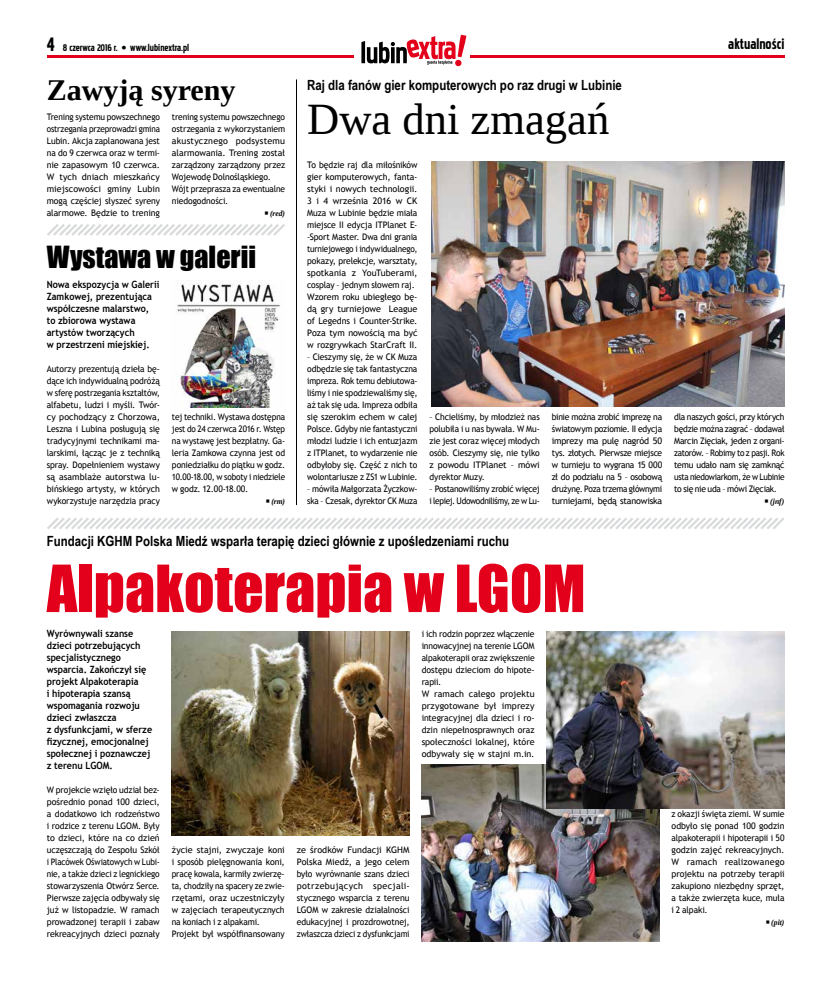
<style>
.page{position:relative;width:820px;height:993px;background:#fff}
.page>*{position:absolute;margin:0;border:0;box-sizing:border-box;transform-origin:0 0}
.t1{font:60px "Impact";color:#e2001a}
.t2{font:44.5px "Tinos";color:#000}
.t3{font:700 30px "Tinos";color:#000}
.t4{font:28px "Impact";color:#000}
.t5{font:18px "Pakenham";color:#000}
.t6{font:700 14px "Arial Narrow";color:#000}
.t7{font:12px "Pakenham";color:#000}
.t8{font:700 10px/12px "Trebuchet MS";color:#000;scale:.9 1}
.t9{font:9px/12px "Trebuchet MS";letter-spacing:-.01em;color:#000;text-align:justify;scale:.95 1}
.t10{font:9px/12px "Trebuchet MS";letter-spacing:-.01em;color:#000;text-align:justify;scale:.93 1}
.t11{font:9px/12px "Trebuchet MS";letter-spacing:-.01em;color:#000}
.t12{font:9px/12px "Trebuchet MS";letter-spacing:-.01em;color:#000;scale:.94 1}
.t13{font:9px/12px "Trebuchet MS";letter-spacing:-.035em;color:#000;scale:.95 1}
.t14{font:italic 700 8px "Tinos";color:#000;scale:.95 1}
.s1{font-size:24px}
</style>
<div class="page">
<svg style="left:361px;top:35px;width:105px;height:31px"></svg>
<hr style="left:47px;top:55px;width:306px;height:2px;background:#e2001a">
<hr style="left:469px;top:55px;width:315px;height:2px;background:#e2001a">
<svg style="left:47px;top:224px;width:238px;height:12px"></svg>
<img style="left:177px;top:281px;width:103px;height:126px">
<hr style="left:296px;top:79px;width:1px;height:426px;background:#000">
<img style="left:432px;top:162px;width:352px;height:244px">
<svg style="left:47px;top:517px;width:737px;height:12px"></svg>
<img style="left:171px;top:631px;width:239px;height:203px">
<img style="left:421px;top:764px;width:238px;height:177px">
<img style="left:546px;top:631px;width:238px;height:177px">
<h3 class="t7" style="left:47px;top:42px;width:144px"><span class="s1">4</span> 8 czerwca 2016 r. • www.lubinextra.pl</h3>
<h3 class="t5" style="left:728px;top:35px;width:58px">aktualności</h3>
<h3 class="t3" style="left:47px;top:69px;width:190px">Zawyją syreny</h3>
<p class="t10" style="left:47px;top:111px;width:123px">Trening systemu powszechnego ostrzegania przeprowadzi gmina Lubin. Akcja zaplanowana jest na do 9 czerwca oraz w termi&shy;nie zapasowym 10 czerwca.<br>W tych dniach mieszkańcy miejscowości gminy Lubin mogą częściej słyszeć syreny alarmowe. Będzie to trening</p>
<p class="t12" style="left:172px;top:111px;width:122px">trening systemu powszechnego ostrzegania z wykorzystaniem akustycznego podsystemu alarmowania. Trening został zarządzony zarządzony przez<br>Wojewodę Dolnośląskiego.<br>Wójt przeprasza za ewentualne niedogodności.</p>
<p class="t14" style="left:270px;top:208px;width:17px">(red)</p>
<h3 class="t4" style="left:47px;top:235px;width:211px">Wystawa w galerii</h3>
<p class="t8" style="left:47px;top:278px;width:127px">Nowa ekspozycja w Galerii<br>Zamkowej, prezentująca współczesne malarstwo, to zbiorowa wystawa artystów tworzących<br>w przestrzeni miejskiej.</p>
<p class="t9" style="left:47px;top:363px;width:121px">Autorzy prezentują dzieła bę&shy;dące ich indywidualną podróżą w sferę postrzegania kształtów, alfabetu, ludzi i myśli. Twór&shy;cy pochodzący z Chorzowa, Leszna i Lubina posługują się tradycyjnymi technikami ma&shy;larskimi, łącząc je z techniką spray. Dopełnieniem wystawy są asamblaże autorstwa lu&shy;bińskiego artysty, w których wykorzystuje narzędzia pracy</p>
<p class="t10" style="left:172px;top:411px;width:123px">tej techniki. Wystawa dostępna jest do 24 czerwca 2016 r. Wstęp na wystawę jest bezpłatny. Ga&shy;leria Zamkowa czynna jest od poniedziałku do piątku w godz.<br>10.00-18.00, w soboty i niedziele w godz. 12.00-18.00.</p>
<p class="t14" style="left:271px;top:496px;width:16px">(rm)</p>
<h3 class="t6" style="left:307px;top:74px;width:316px">Raj dla fanów gier komputerowych po raz drugi w Lubinie</h3>
<h2 class="t2" style="left:307px;top:90px;width:303px">Dwa dni zmagań</h2>
<p class="t9" style="left:307px;top:159px;width:118px;text-align:left">To będzie raj dla miłośników gier komputerowych, fanta&shy;styki i nowych technologii.<br>3 i 4 września 2016 w CK<br>Muza w Lubinie będzie miała miejsce II edycja ITPlanet E--Sport Master. Dwa dni grania turniejowego i indywidualnego, pokazy, prelekcje, warsztaty, spotkania z YouTuberami, cosplay – jednym słowem raj.<br>Wzorem roku ubiegłego bę&shy;dą gry turniejowe League of Legedns i Counter-Strike.<br>Poza tym nowością ma być w rozgrywkach StarCraft II.</p>
<p class="t9" style="left:307px;top:351px;width:118px">– Cieszymy się, że w CK Muza odbędzie się tak fantastyczna impreza. Rok temu debiutowa&shy;liśmy i nie spodziewaliśmy się, aż tak się uda. Impreza odbiła się szerokim echem w całej Polsce. Gdyby nie fantastyczni młodzi ludzie i ich entuzjazm z ITPlanet, to wydarzenie nie odbyłoby się. Część z nich to wolontariusze z ZS1 w Lubinie.</p>
<p class="t12" style="left:307px;top:483px;width:119px">– mówiła Małgorzata Życzkow&shy;ska – Czesak, dyrektor CK Muza</p>
<p class="t9" style="left:429px;top:411px;width:118px">– Chcieliśmy, by młodzież nas polubiła i u nas bywała. W Mu&shy;zie jest coraz więcej młodych osób. Cieszymy się, nie tylko z powodu ITPlanet – mówi dyrektor Muzy.</p>
<p class="t13" style="left:429px;top:483px;width:118px">– Postanowiliśmy zrobić więcej i lepiej. Udowodniliśmy, ze w Lu-</p>
<p class="t9" style="left:551px;top:411px;width:118px">binie można zrobić imprezę na światowym poziomie. II edycja imprezy ma pulę nagród 50 tys. złotych. Pierwsze miejsce w turnieju to wygrana 15 000 zł do podziału na 5 – osobową drużynę. Poza trzema głównymi turniejami, będą stanowiska</p>
<p class="t9" style="left:674px;top:411px;width:118px">dla naszych gości, przy których będzie można zagrać – dodawał Marcin Zięciak, jeden z organi&shy;zatorów. – Robimy to z pasji. Rok temu udało nam się zamknąć usta niedowiarkom, że w Lubinie to się nie uda – mówi Zięciak.</p>
<p class="t14" style="left:769px;top:496px;width:17px">(jnf)</p>
<h3 class="t6" style="left:47px;top:530px;width:463px">Fundacji KGHM Polska Miedź wsparła terapię dzieci głównie z upośledzeniami ruchu</h3>
<h1 class="t1" style="left:47px;top:541px;width:540px">Alpakoterapia w LGOM</h1>
<p class="t8" style="left:47px;top:626px;width:119px">Wyrównywali szanse dzieci potrzebujących specjalistycznego wsparcia. Zakończył się projekt Alpakoterapia<br>i hipoterapia szansą wspomagania rozwoju dzieci zwłaszcza<br>z dysfunkcjami, w sferze fizycznej, emocjonalnej społecznej i poznawczej z terenu LGOM.</p>
<p class="t9" style="left:47px;top:783px;width:120px">W projekcie wzięło udział bez&shy;pośrednio ponad 100 dzieci, a dodatkowo ich rodzeństwo i rodzice z terenu LGOM. Były to dzieci, które na co dzień uczęszczają do Zespołu Szkół i Placówek Oświatowych w Lubi&shy;nie, a także dzieci z legnickiego stowarzyszenia Otwórz Serce.<br>Pierwsze zajęcia odbywały się już w listopadzie. W ramach prowadzonej terapii i zabaw rekreacyjnych dzieci poznały</p>
<p class="t9" style="left:421px;top:627px;width:120px;text-align:left">i ich rodzin poprzez włączenie innowacyjnej na terenie LGOM alpakoterapii oraz zwiększenie dostępu dzieciom do hipote&shy;rapii.<br>W ramach całego projektu przygotowane był imprezy integracyjnej dla dzieci i ro&shy;dzin niepełnosprawnych oraz społeczności lokalnej, które odbywały się w stajni m.in.</p>
<p class="t11" style="left:172px;top:843px;width:114px">życie stajni, zwyczaje koni i sposób pielęgnowania koni, pracę kowala, karmiły zwierzę&shy;ta, chodziły na spacery ze zwie&shy;rzętami, oraz uczestniczyły w zajęciach terapeutycznych na koniach i z alpakami.<br>Projekt był współfinansowany</p>
<p class="t11" style="left:296px;top:843px;width:114px;text-align:justify">ze środków Fundacji KGHM Polska Miedź, a jego celem było wyrównanie szans dzieci potrzebujących specjali&shy;stycznego wsparcia z terenu LGOM w zakresie działalności edukacyjnej i prozdrowotnej, zwłaszcza dzieci z dysfunkcjami</p>
<p class="t9" style="left:671px;top:807px;width:120px">z okazji święta ziemi. W sumie odbyło się ponad 100 godzin alpakoterapii i hipoterapii i 50 godzin zajęć rekreacyjnych.<br>W ramach realizowanego projektu na potrzeby terapii zakupiono niezbędny sprzęt, a także zwierzęta kuce, muła i 2 alpaki.</p>
<p class="t14" style="left:771px;top:916px;width:15px">(pit)</p>
</div>
